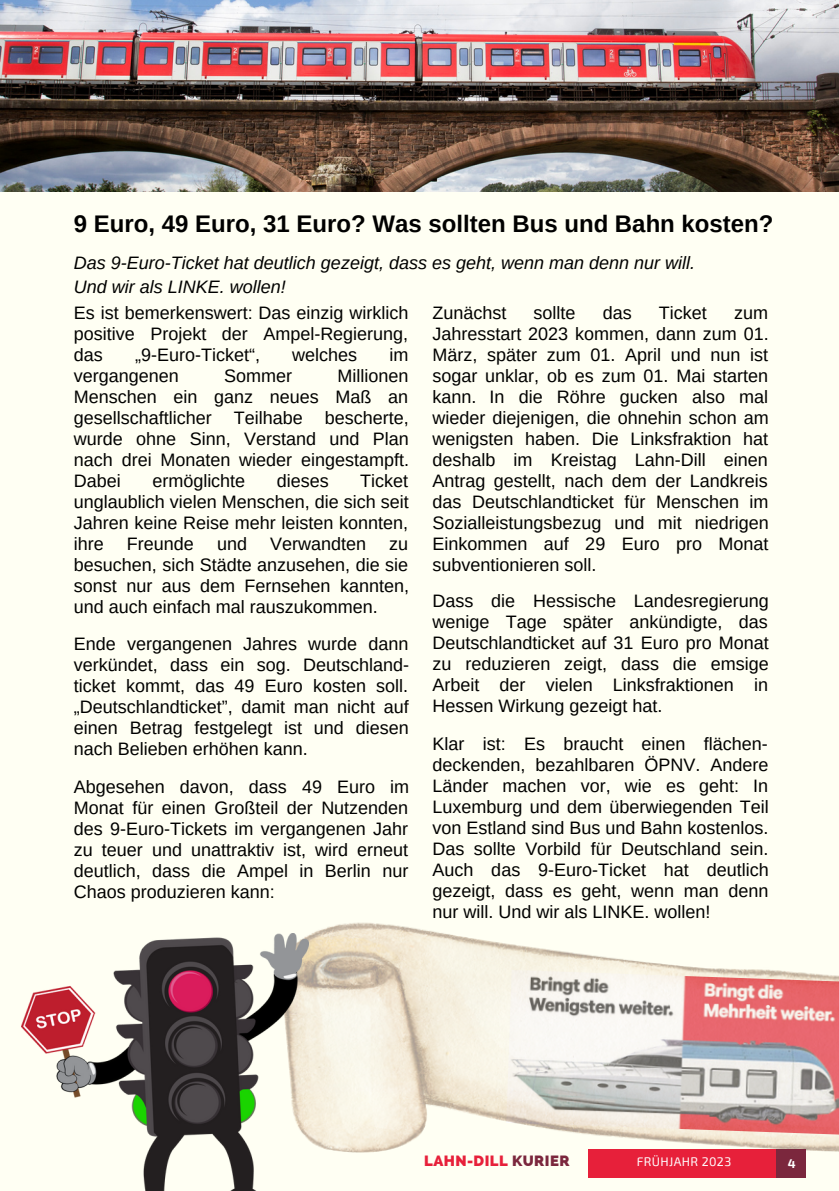
<style>
.page{position:relative;width:839px;height:1191px;background:#fff}
.page>*{position:absolute;margin:0;border:0;box-sizing:border-box;transform-origin:0 0}
.t1{font:700 24px "Arimo";color:#000}
.t2{font:18px/21px "Arimo";color:#000;text-align:justify}
.t3{font:italic 18px/24px "Arimo";color:#000}
.t4{font:800 14.8px "Raleway";letter-spacing:.03em;color:#e7203a}
.t5{font:12.4px "Exo 2";letter-spacing:.03em;color:#fff}
.t6{font:700 12.4px "Exo 2";color:#fff}
.s1{color:#7b273d}
</style>
<div class="page">
<div style="left:0;top:191px;width:838px;height:1000px;background:#fffff3"></div>
<img style="left:282px;top:908px;width:556px;height:245px">
<div style="left:775px;top:1149px;width:30px;height:29px;background:#7b273d"></div>
<div style="left:588px;top:1149px;width:188px;height:29px;background:#e7203a"></div>
<img style="left:0;top:0;width:838px;height:191px">
<img style="left:22px;top:934px;width:286px;height:257px">
<h1 class="t1" style="left:74px;top:210px;width:701px">9 Euro, 49 Euro, 31 Euro? Was sollten Bus und Bahn kosten?</h1>
<p class="t3" style="left:74px;top:251px;width:622px">Das 9-Euro-Ticket hat deutlich gezeigt, dass es geht, wenn man denn nur will.<br>Und wir als LINKE. wollen!</p>
<p class="t2" style="left:74px;top:302px;width:336px">Es ist bemerkenswert: Das einzig wirklich positive Projekt der Ampel-Regierung, das</p>
<p class="t2" style="left:135px;top:344px;width:126px">„9-Euro-Ticket“,</p>
<p class="t2" style="left:292px;top:344px;width:66px">welches</p>
<p class="t2" style="left:389px;top:344px;width:20px">im</p>
<p class="t2" style="left:74px;top:365px;width:106px">vergangenen</p>
<p class="t2" style="left:224px;top:365px;width:69px">Sommer</p>
<p class="t2" style="left:74px;top:365px;width:336px;text-indent:263px">Millionen Menschen ein ganz neues Maß an gesellschaftlicher Teilhabe bescherte, wurde ohne Sinn, Verstand und Plan nach drei Monaten wieder eingestampft.<br>Dabei</p>
<p class="t2" style="left:74px;top:470px;width:336px;text-indent:286px">Ticket unglaublich vielen Menschen, die sich seit Jahren keine Reise mehr leisten konnten, ihre</p>
<p class="t2" style="left:152px;top:470px;width:94px">ermöglichte</p>
<p class="t2" style="left:277px;top:470px;width:53px">dieses</p>
<p class="t2" style="left:127px;top:533px;width:68px">Freunde</p>
<p class="t2" style="left:217px;top:533px;width:31px">und</p>
<p class="t2" style="left:270px;top:533px;width:97px">Verwandten</p>
<p class="t2" style="left:74px;top:533px;width:336px;text-indent:315px">zu besuchen, sich Städte anzusehen, die sie sonst nur aus dem Fernsehen kannten, und auch einfach mal rauszukommen.</p>
<p class="t2" style="left:74px;top:634px;width:336px">Ende vergangenen Jahres wurde dann verkündet, dass ein sog. Deutschland&shy;ticket kommt, das 49 Euro kosten soll. „Deutschlandticket”, damit man nicht auf einen Betrag festgelegt ist und diesen nach Belieben erhöhen kann.</p>
<p class="t2" style="left:74px;top:776px;width:336px">Abgesehen davon, dass 49 Euro im Monat für einen Großteil der Nutzenden des 9-Euro-Tickets im vergangenen Jahr zu teuer und unattraktiv ist, wird erneut deutlich, dass die Ampel in Berlin nur Chaos produzieren kann:</p>
<p class="t2" style="left:432px;top:302px;width:75px">Zunächst</p>
<p class="t2" style="left:533px;top:302px;width:43px">sollte</p>
<p class="t2" style="left:602px;top:302px;width:30px">das</p>
<p class="t2" style="left:659px;top:302px;width:49px">Ticket</p>
<p class="t2" style="left:432px;top:302px;width:338px;text-indent:301px">zum Jahresstart 2023 kommen, dann zum 01.<br>März, später zum 01. April und nun ist sogar unklar, ob es zum 01. Mai starten kann. In die Röhre gucken also mal wieder diejenigen, die ohnehin schon am wenigsten haben. Die Linksfraktion hat deshalb im Kreistag Lahn-Dill einen Antrag gestellt, nach dem der Landkreis das Deutschlandticket für Menschen im Sozialleistungsbezug und mit niedrigen Einkommen auf 29 Euro pro Monat subventionieren soll.</p>
<p class="t2" style="left:432px;top:591px;width:338px">Dass die Hessische Landesregierung wenige Tage später ankündigte, das Deutschlandticket auf 31 Euro pro Monat zu reduzieren zeigt, dass die emsige Arbeit der vielen Linksfraktionen in Hessen Wirkung gezeigt hat.</p>
<p class="t2" style="left:432px;top:733px;width:338px">Klar ist: Es braucht einen flächen&shy;deckenden, bezahlbaren ÖPNV. Andere Länder machen vor, wie es geht: In Luxemburg und dem überwiegenden Teil von Estland sind Bus und Bahn kostenlos.<br>Das sollte Vorbild für Deutschland sein.<br>Auch das 9-Euro-Ticket hat deutlich gezeigt, dass es geht, wenn man denn nur will. Und wir als LINKE. wollen!</p>
<p class="t4" style="left:424px;top:1152px;width:147px">LAHN-DILL <span class="s1">KURIER</span></p>
<p class="t5" style="left:636px;top:1154px;width:96px">FRÜHJAHR 2023</p>
<p class="t6" style="left:787px;top:1156px;width:9px">4</p>
</div>
